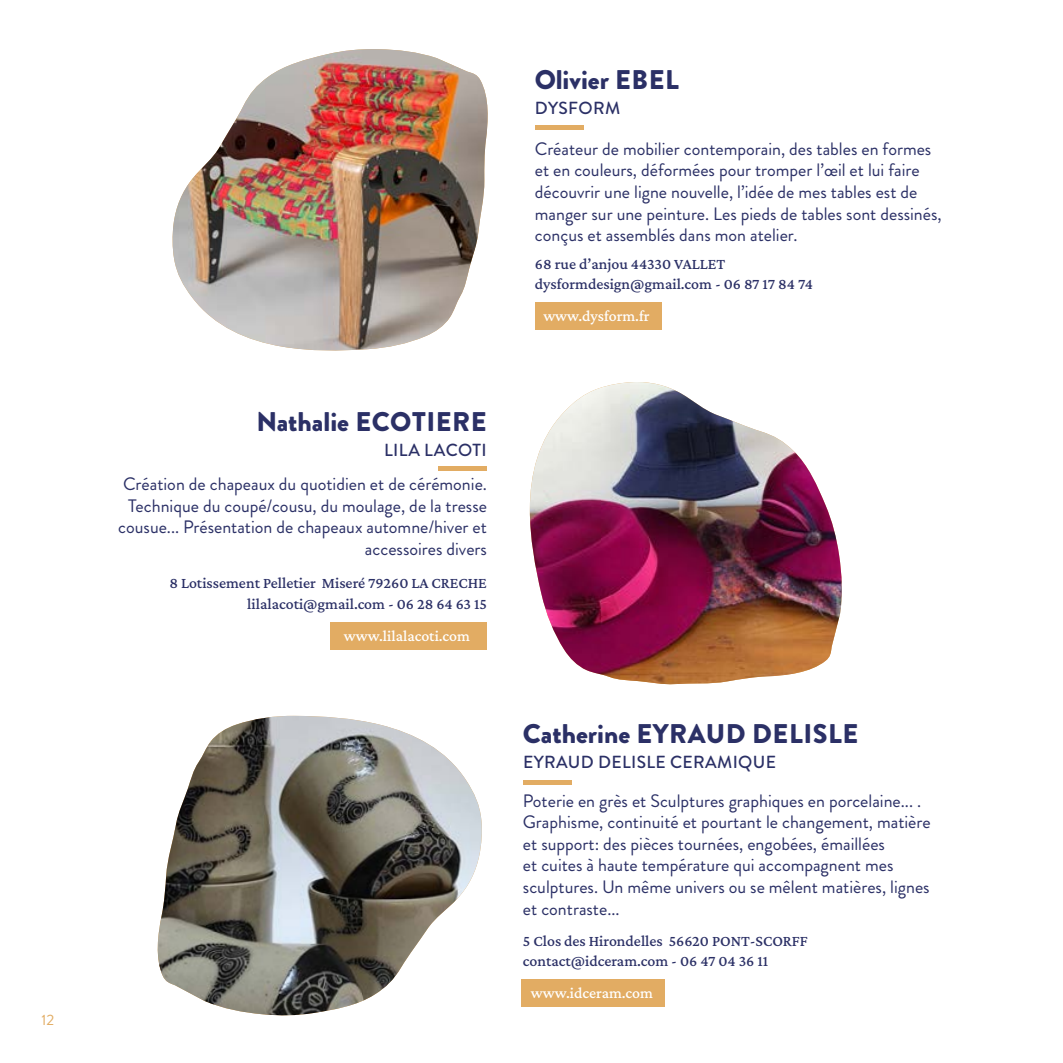
<style>
.page{position:relative;width:1063px;height:1063px;background:#fff}
.page>*{position:absolute;margin:0;border:0;box-sizing:border-box;transform-origin:0 0}
.t1{font:900 27px "Brandon Grotesque";letter-spacing:.005em;color:#2b3066}
.t2{font:18px/21.5px "Brandon Grotesque";color:#2b3066}
.t3{font:500 17.5px "Brandon Grotesque";letter-spacing:.02em;color:#2b3066}
.t4{font:500 15.75px/20.2px "Crimson Pro";color:#2b3066}
.t5{font:500 15.75px "Crimson Pro";color:#fff}
.t6{font:15px "Brandon Grotesque";color:#e2ac63}
</style>
<div class="page">
<img style="left:172px;top:49px;width:316px;height:302px">
<img style="left:530px;top:382px;width:312px;height:303px">
<img style="left:157px;top:716px;width:325px;height:300px">
<hr style="left:523px;top:780px;width:49px;height:4px;background:#e2ac63">
<div style="left:521px;top:980px;width:144px;height:27px;background:#e2ac63"></div>
<hr style="left:535px;top:126px;width:49px;height:4px;background:#e2ac63">
<div style="left:535px;top:302px;width:126px;height:28px;background:#e2ac63"></div>
<div style="left:330px;top:622px;width:157px;height:28px;background:#e2ac63"></div>
<hr style="left:438px;top:467px;width:49px;height:4px;background:#e2ac63">
<p class="t6" style="left:41px;top:1009px;width:14px">12</p>
<p class="t1" style="left:257px;top:403px;width:232px">Nathalie ECOTIERE</p>
<p class="t3" style="left:384px;top:438px;width:104px">LILA LACOTI</p>
<p class="t2" style="left:118px;top:473px;width:370px;text-align:right">Création de chapeaux du quotidien et de cérémonie.<br>Technique du coupé/cousu, du moulage, de la tresse cousue... Présentation de chapeaux automne/hiver et accessoires divers</p>
<p class="t4" style="left:169px;top:573px;width:319px">8 Lotissement Pelletier Miseré 79260 LA CRECHE</p>
<p class="t4" style="left:247px;top:593px;width:241px">lilalacoti@gmail.com - 06 28 64 63 15</p>
<p class="t5" style="left:344px;top:626px;width:128px">www.lilalacoti.com</p>
<p class="t1" style="left:535px;top:61px;width:146px">Olivier EBEL</p>
<p class="t3" style="left:535px;top:96px;width:87px">DYSFORM</p>
<p class="t2" style="left:535px;top:138px;width:408px">Créateur de mobilier contemporain, des tables en formes et en couleurs, déformées pour tromper l’œil et lui faire découvrir une ligne nouvelle, l’idée de mes tables est de manger sur une peinture. Les pieds de tables sont dessinés, conçus et assemblés dans mon atelier.</p>
<p class="t4" style="left:535px;top:253px;width:192px">68 rue d’anjou 44330 VALLET</p>
<p class="t4" style="left:535px;top:273px;width:280px">dysformdesign@gmail.com - 06 87 17 84 74</p>
<p class="t5" style="left:543px;top:306px;width:108px">www.dysform.fr</p>
<p class="t1" style="left:523px;top:715px;width:337px">Catherine EYRAUD DELISLE</p>
<p class="t3" style="left:523px;top:750px;width:255px">EYRAUD DELISLE CERAMIQUE</p>
<p class="t2" style="left:523px;top:790px;width:409px">Poterie en grès et Sculptures graphiques en porcelaine... .<br>Graphisme, continuité et pourtant le changement, matière et support: des pièces tournées, engobées, émaillées<br>et cuites à haute température qui accompagnent mes sculptures. Un même univers ou se mêlent matières, lignes et contraste...</p>
<p class="t4" style="left:523px;top:930px;width:286px">5 Clos des Hirondelles 56620 PONT-SCORFF contact@idceram.com - 06 47 04 36 11</p>
<p class="t5" style="left:531px;top:983px;width:124px">www.idceram.com</p>
</div>
